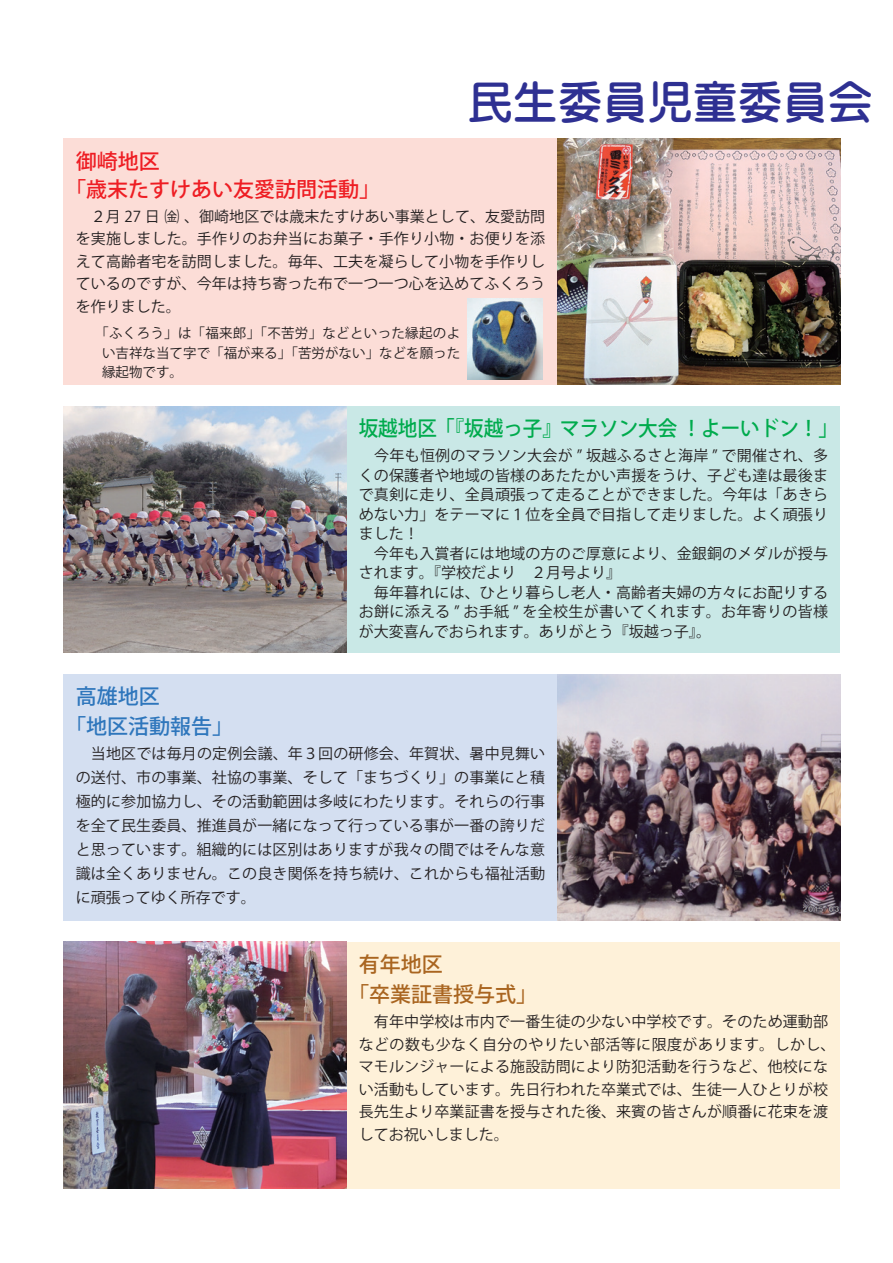
<style>
.page{position:relative;width:893px;height:1263px;background:#fff}
.page>*{position:absolute;margin:0;border:0;box-sizing:border-box;transform-origin:0 0}
.t1{font:500 45px "Jun 34 Pro";color:#2e3092}
.t2{font:500 21px "Koz Go Pro";color:#00ab4d;scale:.93 1}
.t3{font:500 21px "Koz Go Pro";color:#ee1d23}
.t4{font:500 21px "Koz Go Pro";color:#a96520}
.t5{font:500 21px "Koz Go Pro";color:#2e76bc}
.t6{font:15px/22.5px "Koz Go Pro";letter-spacing:.01em;color:#231f20}
.t7{font:13.5px/19.5px "Koz Go Pr 6 N";color:#231f20;text-align:justify}
</style>
<div class="page">
<div style="left:64px;top:138px;width:776px;height:247px;background:#fcddd7"></div>
<div style="left:64px;top:674px;width:776px;height:247px;background:#d4dff1"></div>
<div style="left:64px;top:406px;width:776px;height:247px;background:#c9e8e6"></div>
<div style="left:64px;top:942px;width:776px;height:246px;background:#fef1d9"></div>
<img style="left:557px;top:138px;width:283px;height:247px">
<img style="left:64px;top:406px;width:283px;height:247px">
<img style="left:557px;top:674px;width:283px;height:247px">
<img style="left:64px;top:942px;width:283px;height:246px">
<img style="left:468px;top:299px;width:74px;height:80px">
<h1 class="t1" style="left:468px;top:67px;width:407px">民生委員児童委員会</h1>
<p class="t3" style="left:76px;top:147px;width:85px">御崎地区</p>
<p class="t3" style="left:65px;top:176px;width:316px">「歳末たすけあい友愛訪問活動「</p>
<p class="t6" style="left:76px;top:205px;width:471px;text-align:justify">　２月 27 日㈮、御崎地区では歳末たすけあい事業として、友愛訪問を実施しました。手作りのお弁当にお菓子・手作り小物・お便りを添えて高齢者宅を訪問しました。毎年、工夫を凝らして小物を手作りしているのですが、今年は持ち寄った布で一つ一つ心を込めてふくろうを作りました。</p>
<p class="t7" style="left:102px;top:324px;width:360px;text-indent:-7px">「ふくろう」は「福来郎」「不苦労」などといった縁起のよい吉祥な当て字で「福が来る」「苦労がない」などを願った縁起物です。</p>
<p class="t2" style="left:359px;top:415px;width:517px">坂越地区「『坂越っ子』マラソン大会！よーいドン!「</p>
<p class="t6" style="left:359px;top:446px;width:471px;line-height:19.5px;text-align:right">　今年も恒例のマラソン大会が ” 坂越ふるさと海岸 ” で開催され、多くの保護者や地域の皆様のあたたかい声援をうけ、子ども達は最後ま｢あきら</p>
<p class="t6" style="left:434px;top:485px;width:395px;line-height:19.5px;text-indent:-76px">で真剣に走り、全員頑張って走ることができました。今年は<br>をテーマに１位を全員で目指して走りました。よく頑張り</p>
<p class="t6" style="left:359px;top:505px;width:70px;line-height:19.5px">めない力｣ました!</p>
<p class="t6" style="left:359px;top:544px;width:471px;line-height:19.5px">　今年も入賞者には地域の方のご厚意により、金銀銅のメダルが授与されます。『学校だより　２月号より『</p>
<p class="t6" style="left:359px;top:583px;width:471px;line-height:19.5px;text-align:justify">　毎年暮れには、ひとり暮らし老人・高齢者夫婦の方々にお配りするお餅に添える ” お手紙 ” を全校生が書いてくれます。お年寄りの皆様が大変喜んでおられます。ありがとう『坂越っ子。『</p>
<p class="t5" style="left:76px;top:683px;width:85px">高雄地区</p>
<p class="t5" style="left:65px;top:713px;width:169px">「地区活動報告「</p>
<p class="t6" style="left:76px;top:742px;width:471px;line-height:24px;text-align:justify">　当地区では毎月の定例会議、年３回の研修会、年賀状、暑中見舞いの送付、市の事業、社協の事業、そして「まちづくり」の事業にと積極的に参加協力し、その活動範囲は多岐にわたります。それらの行事を全て民生委員、推進員が一緒になって行っている事が一番の誇りだと思っています。組織的には区別はありますが我々の間ではそんな意識は全くありません。この良き関係を持ち続け、これからも福祉活動に頑張ってゆく所存です。</p>
<p class="t4" style="left:359px;top:951px;width:86px">有年地区</p>
<p class="t4" style="left:348px;top:981px;width:191px">「卒業証書授与式「</p>
<p class="t6" style="left:359px;top:1011px;width:478px">　有年中学校は市内で一番生徒の少ない中学校です。そのため運動部などの数も少なく自分のやりたい部活等に限度があります。しかし、マモルンジャーによる施設訪問により防犯活動を行うなど、他校にない活動もしています。先日行われた卒業式では、生徒一人ひとりが校長先生より卒業証書を授与された後、来賓の皆さんが順番に花束を渡してお祝いしました。</p>
</div>
